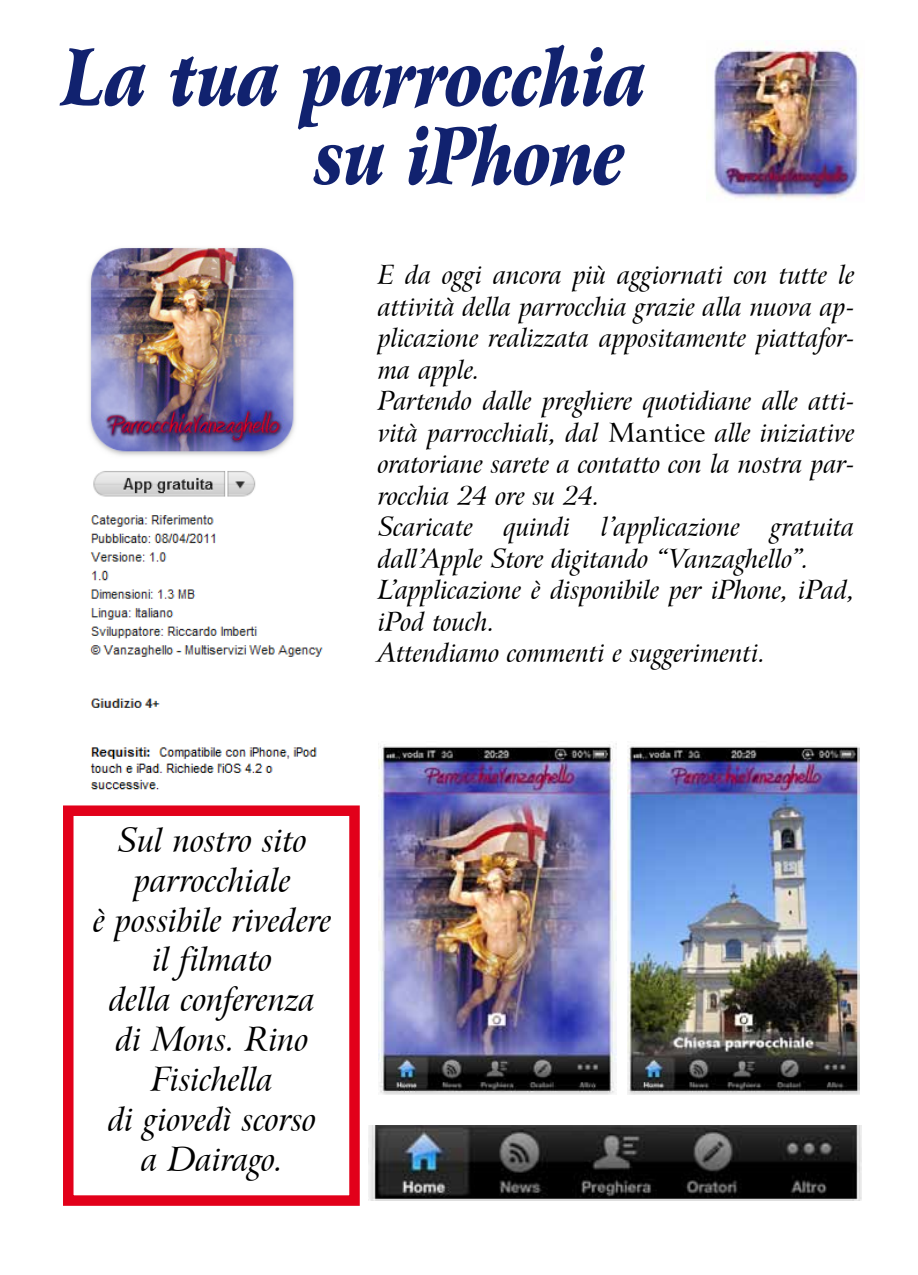
<style>
.page{position:relative;width:918px;height:1275px;background:#fff}
.page>*{position:absolute;margin:0;border:0;box-sizing:border-box;transform-origin:0 0}
.t1{font:italic 900 78.75px/78.8px "Arrus BT";letter-spacing:-.015em;color:#11226f;text-align:right;scale:.82 1}
.t2{font:italic 33.25px/39.9px "Arrus BT";letter-spacing:-.01em;color:#000;text-align:center}
.t3{font:italic 26.25px/31.5px "Arrus BT";letter-spacing:-.01em;color:#000}
.s1{font-style:normal}
</style>
<div class="page">
<img style="left:89px;top:248px;width:234px;height:542px">
<img style="left:709px;top:44px;width:153px;height:156px">
<img style="left:378px;top:744px;width:238px;height:350px">
<img style="left:628px;top:746px;width:231px;height:348px">
<img style="left:368px;top:1126px;width:493px;height:74px">
<div style="left:63px;top:805px;width:297px;height:401px;border:10px solid #e2001a"></div>
<h1 class="t1" style="left:63px;top:40px;width:713px">La tua parrocchia su iPhone</h1>
<p class="t3" style="left:378px;top:260px;width:478px">E da oggi ancora più aggiornati con tutte le attività della parrocchia grazie alla nuova ap&shy;plicazione realizzata appositamente piattafor&shy;ma apple.<br>Partendo dalle preghiere quotidiane alle atti&shy;vità parrocchiali, dal <span class="s1">Mantice</span> alle iniziative oratoriane sarete a contatto con la nostra par&shy;rocchia 24 ore su 24.<br>Scaricate quindi l’applicazione gratuita dall’Apple Store digitando “Vanzaghello”.<br>L’applicazione è disponibile per iPhone, iPad, iPod touch.<br>Attendiamo commenti e suggerimenti.</p>
<p class="t2" style="left:93px;top:821px;width:240px">Sul nostro sito parrocchiale<br>è possibile rivedere il filmato<br>della conferenza di Mons. Rino<br>Fisichella<br>di giovedì scorso<br>a Dairago.</p>
</div>
